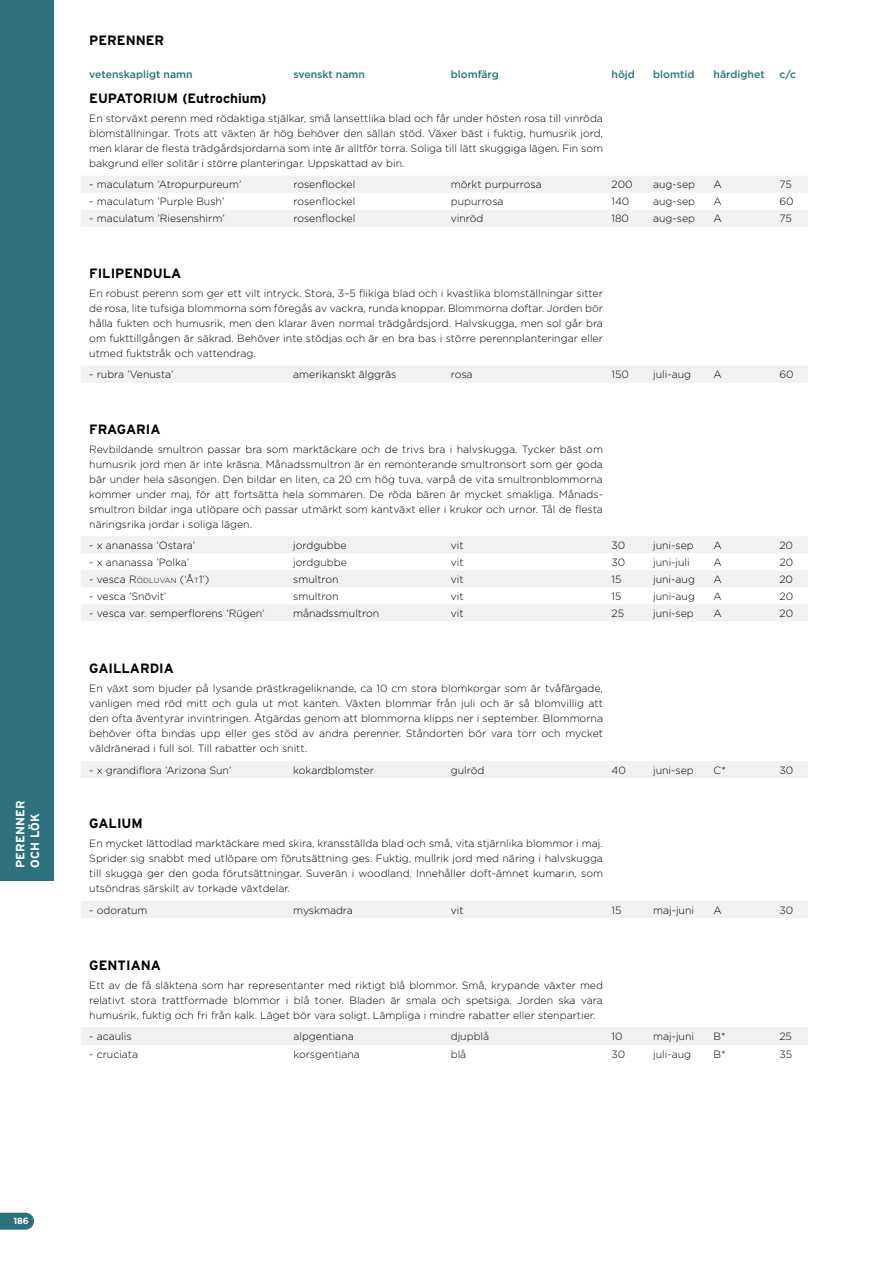
<style>
.page{position:relative;width:893px;height:1263px;background:#fff}
.page>*{position:absolute;margin:0;border:0;box-sizing:border-box;transform-origin:0 0}
.t1{font:700 13.5px "Interstate";color:#000}
.t2{font:700 12px/14.4px "Interstate";letter-spacing:.02em;color:#fff}
.t3{font:300 10.5px/15px "Gotham";color:#000;text-align:justify}
.t4{font:500 10.5px "Gotham";color:#2c717d}
.t5{font:700 9px "Gotham";color:#fff}
.s1{font-style:inherit}
.s2{font-size:7.35px}
</style>
<div class="page">
<div style="left:81px;top:366px;width:727px;height:16px;background:#f2f1f2"></div>
<svg style="left:81px;top:176px;width:727px;height:50px"></svg>
<svg style="left:81px;top:537px;width:727px;height:84px;fill:#f2f1f2"></svg>
<div style="left:81px;top:901px;width:727px;height:17px;background:#f2f1f2"></div>
<div style="left:81px;top:761px;width:727px;height:17px;background:#f2f1f2"></div>
<div style="left:81px;top:1028px;width:727px;height:17px;background:#f2f1f2"></div>
<div style="left:0;top:0;width:54px;height:881px;background:#2c717d"></div>
<svg style="left:0;top:1213px;width:34px;height:17px"></svg>
<p class="t2" style="left:13px;top:868px;width:70px;rotate:-90deg">PERENNER<br>OCH LÖK</p>
<p class="t1" style="left:89px;top:33px;width:76px">PERENNER</p>
<p class="t4" style="left:89px;top:67px;width:105px">vetenskapligt namn</p>
<p class="t4" style="left:293px;top:67px;width:73px">svenskt namn</p>
<p class="t4" style="left:451px;top:67px;width:50px">blomfärg</p>
<p class="t4" style="left:611px;top:67px;width:25px">höjd</p>
<p class="t4" style="left:653px;top:67px;width:43px">blomtid</p>
<p class="t4" style="left:713px;top:67px;width:53px">härdighet</p>
<p class="t4" style="left:779px;top:67px;width:18px">c/c</p>
<p class="t1" style="left:89px;top:91px;width:179px">EUPATORIUM (Eutrochium)</p>
<p class="t3" style="left:89px;top:111px;width:515px">En storväxt perenn med rödaktiga stjälkar, små lansettlika blad och får under hösten rosa till vinröda blomställningar. Trots att växten är hög behöver den sällan stöd. Växer bäst i fuktig, humusrik jord, men klarar de flesta trädgårdsjordarna som inte är alltför torra. Soliga till lätt skuggiga lägen. Fin som bakgrund eller solitär i större planteringar. Uppskattad av bin.</p>
<p class="t3" style="left:89px;top:177px;width:154px">- maculatum ’Atropurpureum’</p>
<p class="t3" style="left:293px;top:177px;width:63px">rosenflockel</p>
<p class="t3" style="left:451px;top:177px;width:93px">mörkt purpurrosa</p>
<p class="t3" style="left:611px;top:177px;width:23px">200</p>
<p class="t3" style="left:653px;top:177px;width:43px">aug-sep</p>
<p class="t3" style="left:713px;top:177px;width:10px">A</p>
<p class="t3" style="left:779px;top:177px;width:14px">75</p>
<p class="t3" style="left:89px;top:194px;width:137px">- maculatum ’Purple Bush’</p>
<p class="t3" style="left:293px;top:194px;width:63px">rosenflockel</p>
<p class="t3" style="left:451px;top:194px;width:54px">pupurrosa</p>
<p class="t3" style="left:611px;top:194px;width:19px">140</p>
<p class="t3" style="left:653px;top:194px;width:43px">aug-sep</p>
<p class="t3" style="left:713px;top:194px;width:10px">A</p>
<p class="t3" style="left:779px;top:194px;width:16px">60</p>
<p class="t3" style="left:89px;top:211px;width:137px">- maculatum ’Riesenshirm’</p>
<p class="t3" style="left:293px;top:211px;width:63px">rosenflockel</p>
<p class="t3" style="left:451px;top:211px;width:34px">vinröd</p>
<p class="t3" style="left:611px;top:211px;width:19px">180</p>
<p class="t3" style="left:653px;top:211px;width:43px">aug-sep</p>
<p class="t3" style="left:714px;top:211px;width:10px">A</p>
<p class="t3" style="left:779px;top:211px;width:14px">75</p>
<p class="t1" style="left:89px;top:266px;width:94px">FILIPENDULA</p>
<p class="t3" style="left:89px;top:286px;width:515px">En robust perenn som ger ett vilt intryck. Stora, 3–5 flikiga blad och i kvastlika blomställningar sitter de rosa, lite tufsiga blommorna som föregås av vackra, runda knoppar. Blommorna doftar. Jorden bör hålla fukten och humusrik, men den klarar även normal trädgårdsjord. Halvskugga, men sol går bra om fukttillgången är säkrad. Behöver inte stödjas och är en bra bas i större perennplanteringar eller utmed fuktstråk och vattendrag.</p>
<p class="t3" style="left:89px;top:367px;width:86px">- rubra ’Venusta’</p>
<p class="t3" style="left:293px;top:367px;width:105px">amerikanskt älggräs</p>
<p class="t3" style="left:451px;top:367px;width:23px">rosa</p>
<p class="t3" style="left:611px;top:367px;width:19px">150</p>
<p class="t3" style="left:653px;top:367px;width:39px">juli-aug</p>
<p class="t3" style="left:713px;top:367px;width:10px">A</p>
<p class="t3" style="left:779px;top:367px;width:16px">60</p>
<p class="t1" style="left:89px;top:422px;width:73px">FRAGARIA</p>
<p class="t3" style="left:89px;top:441px;width:515px;text-align:left">Revbildande smultron passar bra som marktäckare och de trivs bra i halvskugga. Tycker bäst om humusrik jord men är inte kräsna. Månadssmultron är en remonterande smultronsort som ger goda bär under hela säsongen. Den bildar en liten, ca 20 cm hög tuva, varpå de vita smultronblommorna kommer under maj, för att fortsätta hela sommaren. De röda bären är mycket smakliga. Månads&shy;smultron bildar inga utlöpare och passar utmärkt som kantväxt eller i krukor och urnor. Tål de flesta näringsrika jordar i soliga lägen.</p>
<p class="t3" style="left:89px;top:537px;width:108px">- x ananassa ’Ostara’</p>
<p class="t3" style="left:293px;top:537px;width:55px">jordgubbe</p>
<p class="t3" style="left:451px;top:537px;width:14px">vit</p>
<p class="t3" style="left:611px;top:537px;width:15px">30</p>
<p class="t3" style="left:653px;top:537px;width:42px">juni-sep</p>
<p class="t3" style="left:713px;top:537px;width:10px">A</p>
<p class="t3" style="left:779px;top:537px;width:15px">20</p>
<p class="t3" style="left:89px;top:554px;width:101px">- x ananassa ’Polka’</p>
<p class="t3" style="left:293px;top:554px;width:55px">jordgubbe</p>
<p class="t3" style="left:451px;top:554px;width:14px">vit</p>
<p class="t3" style="left:611px;top:554px;width:15px">30</p>
<p class="t3" style="left:653px;top:554px;width:38px">juni-juli</p>
<p class="t3" style="left:713px;top:554px;width:10px">A</p>
<p class="t3" style="left:779px;top:554px;width:15px">20</p>
<p class="t3" style="left:89px;top:571px;width:122px">- vesca <span class="s1">R</span> <span class="s2">ÖDLUVAN</span> (‘Å<span class="s2">T</span>1’)</p>
<p class="t3" style="left:293px;top:571px;width:47px">smultron</p>
<p class="t3" style="left:451px;top:571px;width:14px">vit</p>
<p class="t3" style="left:611px;top:571px;width:11px">15</p>
<p class="t3" style="left:653px;top:571px;width:43px">juni-aug</p>
<p class="t3" style="left:713px;top:571px;width:10px">A</p>
<p class="t3" style="left:779px;top:571px;width:15px">20</p>
<p class="t3" style="left:89px;top:588px;width:79px">- vesca ’Snövit’</p>
<p class="t3" style="left:293px;top:588px;width:47px">smultron</p>
<p class="t3" style="left:451px;top:588px;width:14px">vit</p>
<p class="t3" style="left:611px;top:588px;width:11px">15</p>
<p class="t3" style="left:653px;top:588px;width:43px">juni-aug</p>
<p class="t3" style="left:713px;top:588px;width:10px">A</p>
<p class="t3" style="left:779px;top:588px;width:15px">20</p>
<p class="t3" style="left:89px;top:605px;width:177px">- vesca var. semperflorens ’Rügen’</p>
<p class="t3" style="left:293px;top:605px;width:87px">månadssmultron</p>
<p class="t3" style="left:451px;top:605px;width:14px">vit</p>
<p class="t3" style="left:611px;top:605px;width:14px">25</p>
<p class="t3" style="left:653px;top:605px;width:42px">juni-sep</p>
<p class="t3" style="left:714px;top:605px;width:10px">A</p>
<p class="t3" style="left:779px;top:605px;width:15px">20</p>
<p class="t1" style="left:89px;top:661px;width:86px">GAILLARDIA</p>
<p class="t3" style="left:89px;top:681px;width:515px">En växt som bjuder på lysande prästkrageliknande, ca 10 cm stora blomkorgar som är tvåfärgade, vanligen med röd mitt och gula ut mot kanten. Växten blommar från juli och är så blomvillig att den ofta äventyrar invintringen. Åtgärdas genom att blommorna klipps ner i september. Blommorna behöver ofta bindas upp eller ges stöd av andra perenner. Ståndorten bör vara torr och mycket väldränerad i full sol. Till rabatter och snitt.</p>
<p class="t3" style="left:89px;top:762px;width:144px">- x grandiflora ’Arizona Sun’</p>
<p class="t3" style="left:293px;top:762px;width:82px">kokardblomster</p>
<p class="t3" style="left:451px;top:762px;width:35px">gulröd</p>
<p class="t3" style="left:611px;top:762px;width:16px">40</p>
<p class="t3" style="left:653px;top:762px;width:42px">juni-sep</p>
<p class="t3" style="left:713px;top:762px;width:14px">C*</p>
<p class="t3" style="left:779px;top:762px;width:15px">30</p>
<p class="t1" style="left:89px;top:816px;width:55px">GALIUM</p>
<p class="t3" style="left:89px;top:836px;width:515px">En mycket lättodlad marktäckare med skira, kransställda blad och små, vita stjärnlika blommor i maj.<br>Sprider sig snabbt med utlöpare om förutsättning ges. Fuktig, mullrik jord med näring i halvskugga till skugga ger den goda förutsättningar. Suverän i woodland. Innehåller doft-ämnet kumarin, som utsöndras särskilt av torkade växtdelar.</p>
<p class="t3" style="left:89px;top:902px;width:60px">- odoratum</p>
<p class="t3" style="left:293px;top:902px;width:61px">myskmadra</p>
<p class="t3" style="left:451px;top:902px;width:14px">vit</p>
<p class="t3" style="left:611px;top:902px;width:11px">15</p>
<p class="t3" style="left:653px;top:902px;width:42px">maj-juni</p>
<p class="t3" style="left:713px;top:902px;width:10px">A</p>
<p class="t3" style="left:779px;top:902px;width:15px">30</p>
<p class="t1" style="left:89px;top:957px;width:73px">GENTIANA</p>
<p class="t3" style="left:89px;top:977px;width:515px">Ett av de få släktena som har representanter med riktigt blå blommor. Små, krypande växter med relativt stora trattformade blommor i blå toner. Bladen är smala och spetsiga. Jorden ska vara humusrik, fuktig och fri från kalk. Läget bör vara soligt. Lämpliga i mindre rabatter eller stenpartier.</p>
<p class="t3" style="left:89px;top:1028px;width:44px">- acaulis</p>
<p class="t3" style="left:293px;top:1028px;width:62px">alpgentiana</p>
<p class="t3" style="left:451px;top:1028px;width:40px">djupblå</p>
<p class="t3" style="left:611px;top:1028px;width:12px">10</p>
<p class="t3" style="left:653px;top:1028px;width:42px">maj-juni</p>
<p class="t3" style="left:713px;top:1028px;width:14px">B*</p>
<p class="t3" style="left:779px;top:1028px;width:14px">25</p>
<p class="t3" style="left:89px;top:1046px;width:50px">- cruciata</p>
<p class="t3" style="left:293px;top:1046px;width:68px">korsgentiana</p>
<p class="t3" style="left:451px;top:1046px;width:17px">blå</p>
<p class="t3" style="left:611px;top:1046px;width:15px">30</p>
<p class="t3" style="left:653px;top:1046px;width:39px">juli-aug</p>
<p class="t3" style="left:713px;top:1046px;width:14px">B*</p>
<p class="t3" style="left:779px;top:1046px;width:14px">35</p>
<p class="t5" style="left:13px;top:1215px;width:17px">186</p>
</div>
